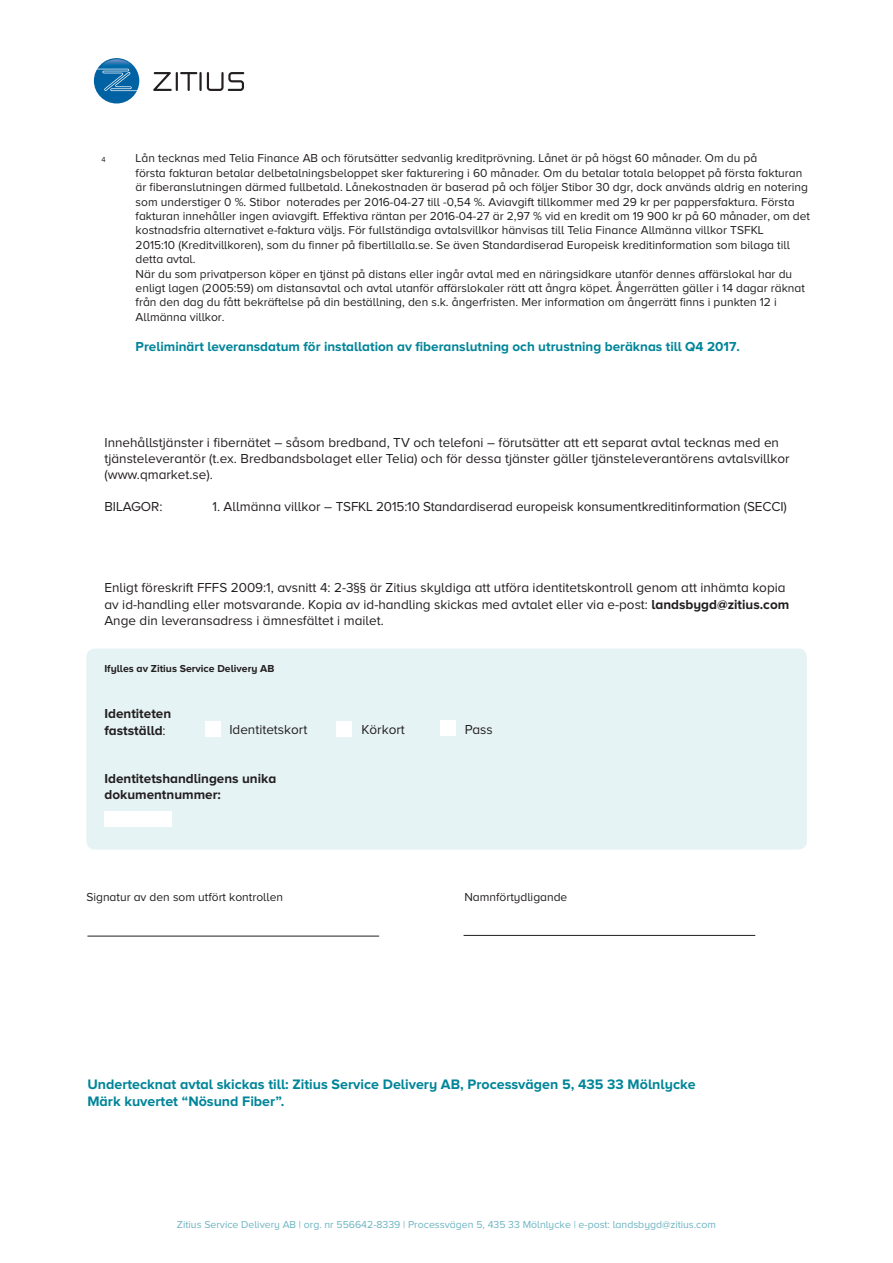
<style>
.page{position:relative;width:893px;height:1263px;background:#fff}
.page>*{position:absolute;margin:0;border:0;box-sizing:border-box;transform-origin:0 0}
.t1{font:700 14.25px/17.1px "Proxima Nova A";color:#008599}
.t2{font:13.5px/16.2px "Proxima Nova A";color:#231f20}
.t3{font:700 13.5px "Proxima Nova A";color:#008599}
.t4{font:700 13.5px "Proxima Nova A";color:#231f20}
.t5{font:12px/14.4px "Proxima Nova A";color:#231f20}
.t6{font:10.5px "Proxima Nova A";color:#6db4c2}
.t7{font:700 10.5px "Proxima Nova A";color:#231f20}
.t8{font:7.5px "Proxima Nova A";color:#231f20}
.s1{font-weight:700}
.s2{font-weight:400}
</style>
<div class="page">
<div style="left:95px;top:60px;width:43px;height:42px;background:#0062a3;border-radius:50%"></div>
<div style="left:94px;top:58px;width:45px;height:45px;border:3px solid #0062a3;border-radius:50%"></div>
<svg style="left:97px;top:59px;width:40px;height:32px"></svg>
<svg style="left:153px;top:72px;width:44px;height:19px"></svg>
<hr style="left:199px;top:72px;width:3px;height:19px;background:#231f20">
<svg style="left:207px;top:72px;width:37px;height:19px"></svg>
<div style="left:86px;top:648px;width:721px;height:202px;background:#e6f3f5;border-radius:9px"></div>
<div style="left:206px;top:722px;width:15px;height:15px;background:#fff"></div>
<div style="left:104px;top:811px;width:68px;height:15px;background:#fff"></div>
<div style="left:337px;top:721px;width:15px;height:15px;background:#fff"></div>
<div style="left:440px;top:721px;width:15px;height:15px;background:#fff"></div>
<hr style="left:87px;top:936px;width:292px;height:1px;background:#231f20">
<hr style="left:464px;top:935px;width:291px;height:1px;background:#231f20">
<p class="t8" style="left:102px;top:155px;width:6px">4</p>
<p class="t5" style="left:136px;top:151px;width:676px">Lån tecknas med Telia Finance AB och förutsätter sedvanlig kreditprövning. Lånet är på högst 60 månader. Om du på<br>första fakturan betalar delbetalningsbeloppet sker fakturering i 60 månader. Om du betalar totala beloppet på första fakturan är fiberanslutningen därmed fullbetald. Lånekostnaden är baserad på och följer Stibor 30 dgr, dock används aldrig en notering som understiger 0 %. Stibor noterades per 2016-04-27 till -0,54 %. Aviavgift tillkommer med 29 kr per pappersfaktura. Första fakturan innehåller ingen aviavgift. Effektiva räntan per 2016-04-27 är 2,97 % vid en kredit om 19 900 kr på 60 månader, om det kostnadsfria alternativet e-faktura väljs. För fullständiga avtalsvillkor hänvisas till Telia Finance Allmänna villkor TSFKL<br>2015:10 (Kreditvillkoren), som du finner på fibertillalla.se. Se även Standardiserad Europeisk kreditinformation som bilaga till detta avtal.<br>När du som privatperson köper en tjänst på distans eller ingår avtal med en näringsidkare utanför dennes affärslokal har du enligt lagen (2005:59) om distansavtal och avtal utanför affärslokaler rätt att ångra köpet. Ångerrätten gäller i 14 dagar räknat från den dag du fått bekräftelse på din beställning, den s.k. ångerfristen. Mer information om ångerrätt finns i punkten 12 i Allmänna villkor.</p>
<p class="t3" style="left:136px;top:339px;width:606px">Preliminärt leveransdatum för installation av fiberanslutning och utrustning beräknas till Q4 2017.</p>
<p class="t2" style="left:104px;top:434px;width:687px">Innehållstjänster i fibernätet – såsom bredband, TV och telefoni – förutsätter att ett separat avtal tecknas med en tjänsteleverantör (t.ex. Bredbandsbolaget eller Telia) och för dessa tjänster gäller tjänsteleverantörens avtalsvillkor (www.qmarket.se).</p>
<p class="t2" style="left:104px;top:499px;width:59px">BILAGOR:</p>
<p class="t2" style="left:212px;top:499px;width:576px">1. Allmänna villkor – TSFKL 2015:10 Standardiserad europeisk konsumentkreditinformation (SECCI)</p>
<p class="t2" style="left:104px;top:580px;width:686px">Enligt föreskrift FFFS 2009:1, avsnitt 4: 2-3§§ är Zitius skyldiga att utföra identitetskontroll genom att inhämta kopia av id-handling eller motsvarande. Kopia av id-handling skickas med avtalet eller via e-post: <span class="s1">landsbygd@zitius.com<br></span>Ange din leveransadress i ämnesfältet i mailet.</p>
<p class="t7" style="left:104px;top:662px;width:171px">Ifylles av Zitius Service Delivery AB</p>
<p class="t4" style="left:104px;top:706px;width:68px">Identiteten</p>
<p class="t4" style="left:104px;top:722px;width:63px">fastställd<span class="s2">:</span></p>
<p class="t4" style="left:104px;top:771px;width:173px">Identitetshandlingens unika</p>
<p class="t4" style="left:104px;top:787px;width:118px">dokumentnummer:</p>
<p class="t2" style="left:229px;top:721px;width:79px">Identitetskort</p>
<p class="t2" style="left:361px;top:721px;width:45px">Körkort</p>
<p class="t2" style="left:465px;top:722px;width:30px">Pass</p>
<p class="t5" style="left:86px;top:890px;width:198px">Signatur av den som utfört kontrollen</p>
<p class="t5" style="left:464px;top:890px;width:104px">Namnförtydligande</p>
<p class="t1" style="left:87px;top:1076px;width:610px">Undertecknat avtal skickas till: Zitius Service Delivery AB, Processvägen 5, 435 33 Mölnlycke<br>Märk kuvertet “Nösund Fiber”.</p>
<p class="t6" style="left:177px;top:1219px;width:540px">Zitius Service Delivery AB | org. nr 556642-8339 | Processvägen 5, 435 33 Mölnlycke | e-post: landsbygd@zitius.com</p>
</div>
